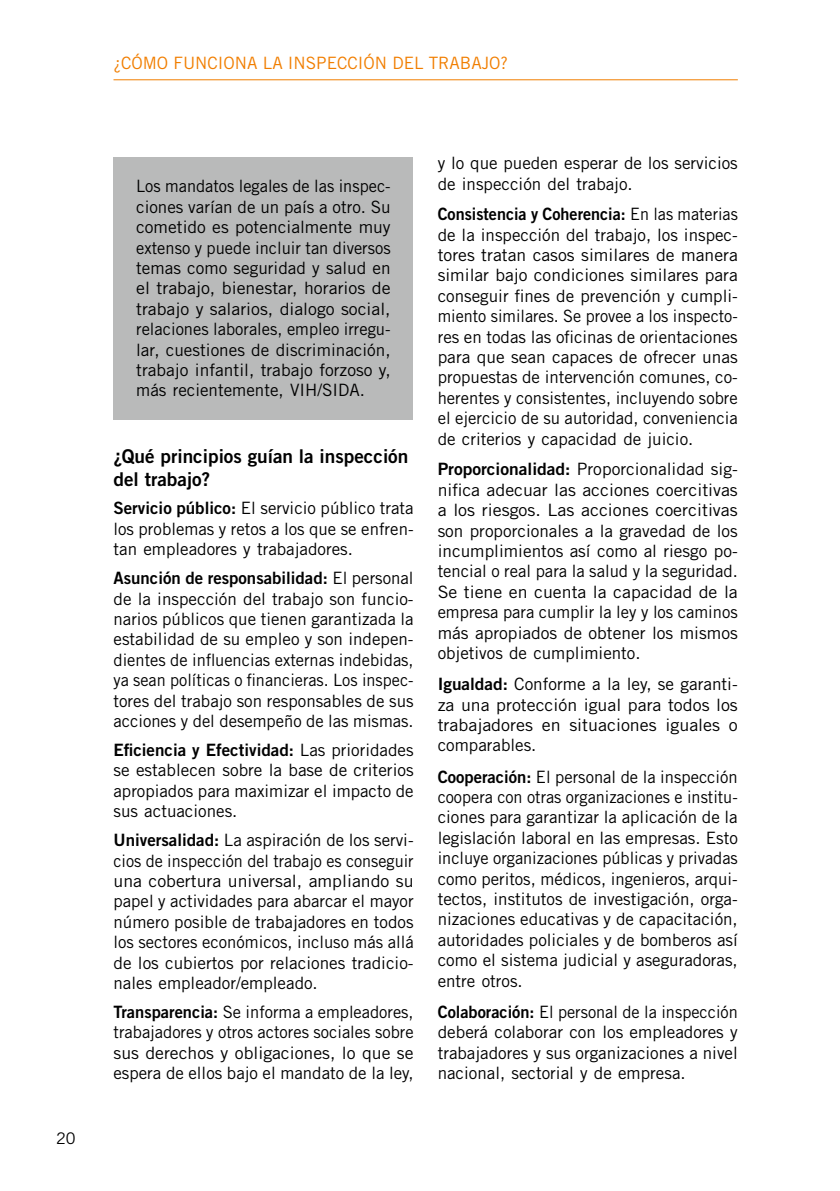
<style>
.page{position:relative;width:840px;height:1191px;background:#fff}
.page>*{position:absolute;margin:0;border:0;box-sizing:border-box;transform-origin:0 0}
.t1{font:19px/22.8px "Trade Gothic LT Std Bd 2";color:#000}
.t2{font:17px/20.4px "Trade Gothic LT Std";color:#000;text-align:justify}
.t3{font:17px/20.4px "Trade Gothic LT Std";color:#000;text-align:justify;scale:.96 1}
.t4{font:17px "Trade Gothic LT Std Bd 2";color:#000}
.t5{font:17px "Trade Gothic LT Std Bd 2";color:#000;scale:.95 1}
.t6{font:17px "Trade Gothic LT Std";color:#f17e00}
.t7{font:16px "Trade Gothic LT Std";color:#000}
.s1{font-family:"Trade Gothic LT Std Bd 2"}
.s2{font-family:"Trade Gothic LT Std"}
</style>
<div class="page">
<hr style="left:113px;top:79px;width:624px;height:1px;background:#f17e00">
<div style="left:113px;top:157px;width:300px;height:263px;background:#b9baba"></div>
<p class="t7" style="left:56px;top:1128px;width:21px">20</p>
<p class="t6" style="left:113px;top:53px;width:72px">¿Cómo funciona</p>
<p class="t6" style="left:263px;top:53px;width:35px">la inspecci</p>
<p class="t6" style="left:363px;top:53px;width:77px">óndeL trabajo</p>
<p class="t6" style="left:500px;top:53px;width:9px">?</p>
<p class="t3" style="left:136px;top:176px;width:266px">Los mandatos legales de las inspec&shy;ciones varían de un país a otro. Su cometido es potencialmente muy extenso y puede incluir tan diversos temas como seguridad y salud en el trabajo, bienestar, horarios de trabajo y salarios, dialogo social, relaciones laborales, empleo irregu&shy;lar, cuestiones de discriminación, trabajo infantil, trabajo forzoso y, más recientemente, VIH/SIDA.</p>
<p class="t1" style="left:113px;top:444px;width:296px">¿Qué principios guían la inspección del trabajo?</p>
<p class="t2" style="left:113px;top:498px;width:301px"><span class="s1">Servicio público:</span> El servicio público trata los problemas y retos a los que se enfren&shy;tan empleadores y trabajadores.</p>
<p class="t4" style="left:113px;top:567px;width:301px">Asunción de responsabilidad: <span class="s2">El personal</span></p>
<p class="t2" style="left:113px;top:588px;width:301px">de la inspección del trabajo son funcio&shy;narios públicos que tienen garantizada la estabilidad de su empleo y son indepen&shy;dientes de influencias externas indebidas, ya sean políticas o financieras. Los inspec&shy;tores del trabajo son responsables de sus acciones y del desempeño de las mismas.</p>
<p class="t4" style="left:113px;top:739px;width:301px">Eficiencia y Efectividad: <span class="s2">Las prioridades</span></p>
<p class="t2" style="left:113px;top:760px;width:301px">se establecen sobre la base de criterios apropiados para maximizar el impacto de sus actuaciones.</p>
<p class="t2" style="left:113px;top:829px;width:301px"><span class="s1">Universalidad:</span> La aspiración de los servi&shy;cios de inspección del trabajo es conseguir una cobertura universal, ampliando su papel y actividades para abarcar el mayor número posible de trabajadores en todos los sectores económicos, incluso más allá de los cubiertos por relaciones tradicio&shy;nales empleador/empleado.</p>
<p class="t2" style="left:113px;top:1001px;width:301px"><span class="s1">Transparencia:</span> Se informa a empleadores, trabajadores y otros actores sociales sobre sus derechos y obligaciones, lo que se espera de ellos bajo el mandato de la ley,</p>
<p class="t2" style="left:437px;top:153px;width:301px">y lo que pueden esperar de los servicios de inspección del trabajo.</p>
<p class="t5" style="left:437px;top:204px;width:317px">Consistencia y Coherencia: <span class="s2">En las materias</span></p>
<p class="t2" style="left:437px;top:224px;width:301px">de la inspección del trabajo, los inspec&shy;tores tratan casos similares de manera similar bajo condiciones similares para conseguir fines de prevención y cumpli&shy;miento similares. Se provee a los inspecto&shy;res en todas las oficinas de orientaciones para que sean capaces de ofrecer unas propuestas de intervención comunes, co&shy;herentes y consistentes, incluyendo sobre el ejercicio de su autoridad, conveniencia de criterios y capacidad de juicio.</p>
<p class="t2" style="left:437px;top:459px;width:301px"><span class="s1">Proporcionalidad:</span> Proporcionalidad sig&shy;nifica adecuar las acciones coercitivas a los riesgos. Las acciones coercitivas son proporcionales a la gravedad de los incumplimientos así como al riesgo po&shy;tencial o real para la salud y la seguridad.<br>Se tiene en cuenta la capacidad de la empresa para cumplir la ley y los caminos más apropiados de obtener los mismos objetivos de cumplimiento.</p>
<p class="t2" style="left:437px;top:673px;width:301px"><span class="s1">Igualdad:</span> Conforme a la ley, se garanti&shy;za una protección igual para todos los trabajadores en situaciones iguales o comparables.</p>
<p class="t2" style="left:437px;top:766px;width:301px"><span class="s1">Cooperación:</span> El personal de la inspección coopera con otras organizaciones e institu&shy;ciones para garantizar la aplicación de la legislación laboral en las empresas. Esto incluye organizaciones públicas y privadas como peritos, médicos, ingenieros, arqui&shy;tectos, institutos de investigación, orga&shy;nizaciones educativas y de capacitación, autoridades policiales y de bomberos así como el sistema judicial y aseguradoras, entre otros.</p>
<p class="t3" style="left:437px;top:1001px;width:314px"><span class="s1">Colaboración:</span> El personal de la inspección deberá colaborar con los empleadores y trabajadores y sus organizaciones a nivel nacional, sectorial y de empresa.</p>
</div>
